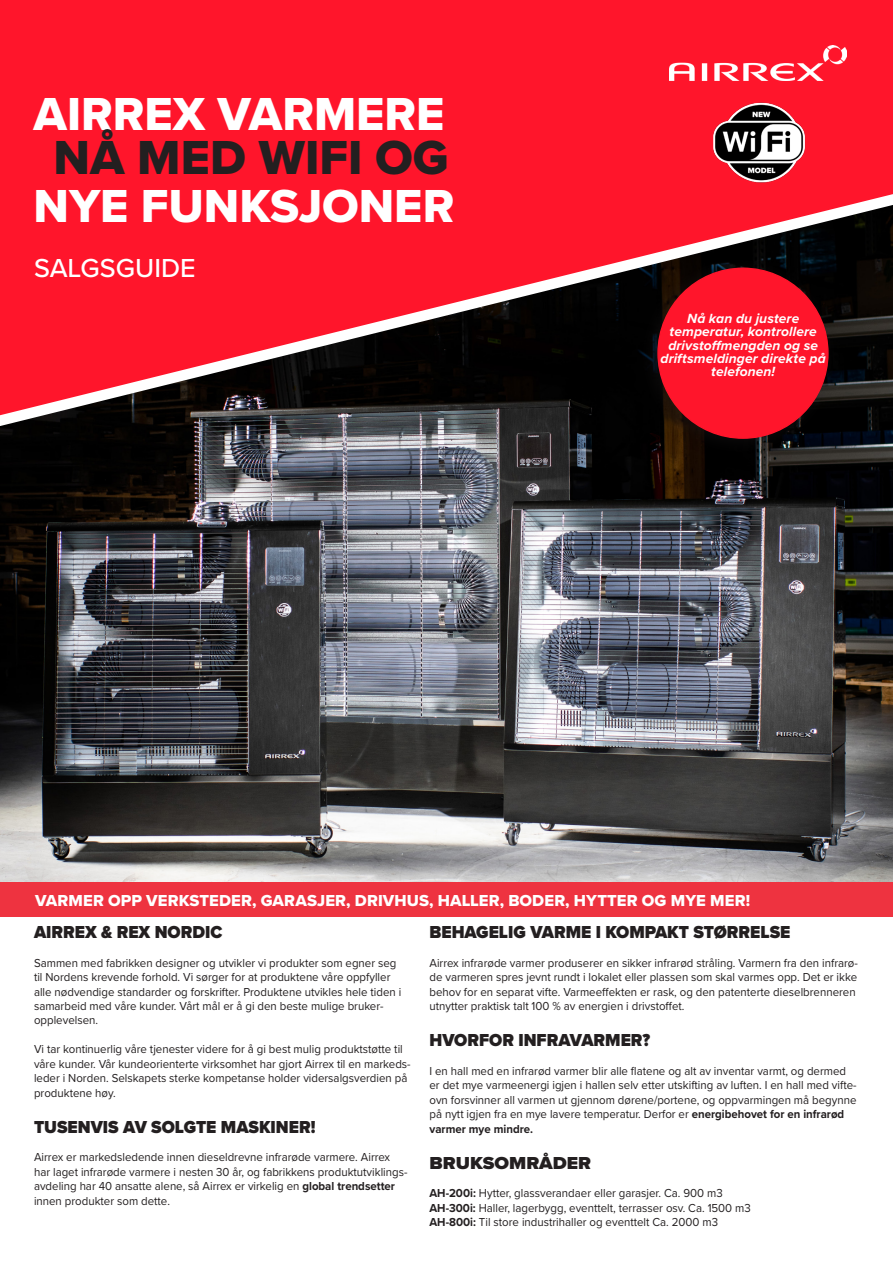
<style>
.page{position:relative;width:893px;height:1263px;background:#fff}
.page>*{position:absolute;margin:0;border:0;box-sizing:border-box;transform-origin:0 0}
.t1{font:49.5px "Proxima Nova Extrabld";color:#231f20}
.t2{font:48px "Proxima Nova Extrabld";color:#fff}
.t3{font:500 27px "Proxima Nova";color:#fff}
.t4{font:900 18px "Proxima Nova";color:#231f20;scale:.95 1}
.t5{font:900 18px "Proxima Nova";color:#231f20;scale:1.06 1}
.t6{font:16.5px "Proxima Nova Extrabld";letter-spacing:.005em;color:#fff}
.t7{font:italic 700 13.8px/13.2px "Proxima Nova";letter-spacing:.01em;color:#fff;text-align:center}
.t8{font:12px/14.4px "Proxima Nova";color:#231f20;scale:.95 1}
.s1{font-weight:700}
</style>
<div class="page">
<img style="left:0;top:436px;width:893px;height:446px">
<div style="left:0;top:0;width:893px;height:135px;background:#ff152b"></div>
<img style="left:669px;top:46px;width:177px;height:35px">
<svg style="left:0;top:135px;width:893px;height:301px;background:#b41d2b"></svg>
<div style="left:0;top:882px;width:893px;height:35px;background:#ee3340"></div>
<img style="left:710px;top:92px;width:104px;height:104px">
<div style="left:637px;top:254px;width:204px;height:204px;background:#231f20;opacity:.4"></div>
<div style="left:658px;top:268px;width:170px;height:170px;background:#ff152b;border-radius:50%"></div>
<h2 class="t2" style="left:34px;top:78px;width:412px">AIRREX VARMERE</h2>
<h1 class="t1" style="left:54px;top:121px;width:397px">NÅ MED WIFI OG</h1>
<h2 class="t2" style="left:34px;top:170px;width:422px">NYE FUNKSJONER</h2>
<h3 class="t3" style="left:34px;top:248px;width:163px">SALGSGUIDE</h3>
<p class="t7" style="left:660px;top:312px;width:167px">Nå kan du justere temperatur, kontrollere drivstoffmengden og se driftsmeldinger direkte på telefonen!</p>
<h3 class="t6" style="left:35px;top:888px;width:717px">VARMER OPP VERKSTEDER, GARASJER, DRIVHUS, HALLER, BODER, HYTTER OG MYE MER!</h3>
<h3 class="t4" style="left:34px;top:919px;width:200px">AIRREX &amp; REX NORDIC</h3>
<p class="t8" style="left:34px;top:955px;width:388px">Sammen med fabrikken designer og utvikler vi produkter som egner seg til Nordens krevende forhold. Vi sørger for at produktene våre oppfyller alle nødvendige standarder og forskrifter. Produktene utvikles hele tiden i samarbeid med våre kunder. Vårt mål er å gi den beste mulige bruker&shy;opplevelsen.</p>
<p class="t8" style="left:34px;top:1041px;width:398px">Vi tar kontinuerlig våre tjenester videre for å gi best mulig produktstøtte til våre kunder. Vår kundeorienterte virksomhet har gjort Airrex til en markeds&shy;leder i Norden. Selskapets sterke kompetanse holder vidersalgsverdien på produktene høy.</p>
<h3 class="t4" style="left:34px;top:1113px;width:298px">TUSENVIS AV SOLGTE MASKINER!</h3>
<p class="t8" style="left:34px;top:1149px;width:395px">Airrex er markedsledende innen dieseldrevne infrarøde varmere. Airrex har laget infrarøde varmere i nesten 30 år, og fabrikkens produktutviklings&shy;avdeling har 40 ansatte alene, så Airrex er virkelig en <span class="s1">global trendsetter </span>innen produkter som dette.</p>
<h3 class="t4" style="left:429px;top:919px;width:381px">BEHAGELIG VARME I KOMPAKT STØRRELSE</h3>
<p class="t8" style="left:429px;top:955px;width:452px">Airrex infrarøde varmer produserer en sikker infrarød stråling. Varmern fra den infrarø&shy;de varmeren spres jevnt rundt i lokalet eller plassen som skal varmes opp. Det er ikke behov for en separat vifte. Varmeeffekten er rask, og den patenterte dieselbrenneren utnytter praktisk talt 100 % av energien i drivstoffet.</p>
<h3 class="t4" style="left:429px;top:1027px;width:234px">HVORFOR INFRAVARMER?</h3>
<p class="t8" style="left:429px;top:1063px;width:451px">I en hall med en infrarød varmer blir alle flatene og alt av inventar varmt, og dermed er det mye varmeenergi igjen i hallen selv etter utskifting av luften. I en hall med vifte&shy;ovn forsvinner all varmen ut gjennom dørene/portene, og oppvarmingen må begynne på nytt igjen fra en mye lavere temperatur. Derfor er <span class="s1">energibehovet for en infrarød varmer mye mindre.</span></p>
<h3 class="t5" style="left:429px;top:1149px;width:154px">BRUKSOMRÅDER</h3>
<p class="t8" style="left:429px;top:1185px;width:340px"><span class="s1">AH-200i:</span> Hytter, glassverandaer eller garasjer. Ca. 900 m3<br><span class="s1">AH-300i:</span> Haller, lagerbygg, eventtelt, terrasser osv. Ca. 1500 m3<br><span class="s1">AH-800i:</span> Til store industrihaller og eventtelt Ca. 2000 m3</p>
</div>
